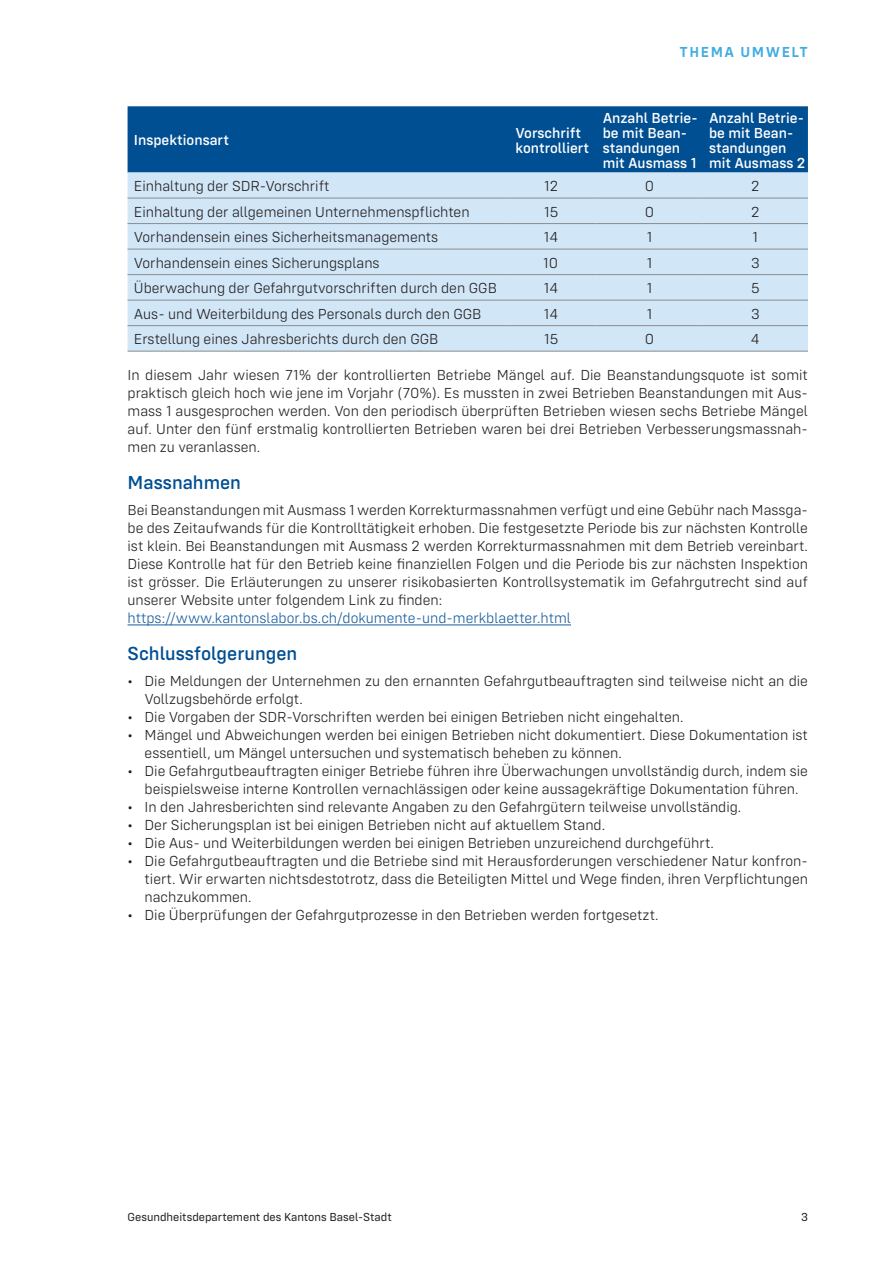
<style>
.page{position:relative;width:893px;height:1263px;background:#fff}
.page>*{position:absolute;margin:0;border:0;box-sizing:border-box;transform-origin:0 0}
.Zwischentitel{font:500 19.5px "Config Rounded";color:#004f92}
.Lauftext{font:300 15px/18px "Config Rounded";color:#231f20;text-align:justify}
.Tabelle_Text{font:300 15px "Config Rounded";color:#231f20}
.Tabelle_Titel{font:500 15px/15px "Config Rounded";color:#fff}
.Lauftext-2{font:300 15px "Config Rounded";color:#175d9e}
.t1{font:600 15px "Config Rounded";letter-spacing:.1em;color:#40ace1}
.t2{font:12px "Config Rounded";color:#231f20}
</style>
<div class="page">
<div style="left:128px;top:106px;width:680px;height:67px;background:#004f92"></div>
<div style="left:128px;top:173px;width:680px;height:178px;background:#d1e6f6"></div>
<hr style="left:128px;top:198px;width:381px;height:1px;background:#8b8d8f">
<hr style="left:509px;top:198px;width:87px;height:1px;background:#8b8d8f">
<hr style="left:128px;top:223px;width:381px;height:1px;background:#8b8d8f">
<hr style="left:509px;top:223px;width:87px;height:1px;background:#8b8d8f">
<hr style="left:128px;top:249px;width:381px;height:1px;background:#8b8d8f">
<hr style="left:509px;top:249px;width:87px;height:1px;background:#8b8d8f">
<hr style="left:596px;top:249px;width:107px;height:1px;background:#8b8d8f">
<hr style="left:703px;top:249px;width:105px;height:1px;background:#8b8d8f">
<hr style="left:128px;top:274px;width:381px;height:1px;background:#8b8d8f">
<hr style="left:509px;top:274px;width:87px;height:1px;background:#8b8d8f">
<hr style="left:596px;top:274px;width:107px;height:1px;background:#8b8d8f">
<hr style="left:703px;top:274px;width:105px;height:1px;background:#8b8d8f">
<hr style="left:128px;top:300px;width:381px;height:1px;background:#8b8d8f">
<hr style="left:509px;top:300px;width:87px;height:1px;background:#8b8d8f">
<hr style="left:596px;top:300px;width:107px;height:1px;background:#8b8d8f">
<hr style="left:703px;top:300px;width:105px;height:1px;background:#8b8d8f">
<hr style="left:128px;top:325px;width:381px;height:1px;background:#8b8d8f">
<hr style="left:509px;top:325px;width:87px;height:1px;background:#8b8d8f">
<hr style="left:596px;top:325px;width:107px;height:1px;background:#8b8d8f">
<hr style="left:703px;top:325px;width:105px;height:1px;background:#8b8d8f">
<hr style="left:128px;top:351px;width:381px;height:1px;background:#8b8d8f">
<hr style="left:509px;top:351px;width:87px;height:1px;background:#8b8d8f">
<hr style="left:596px;top:351px;width:107px;height:1px;background:#8b8d8f">
<hr style="left:703px;top:351px;width:105px;height:1px;background:#8b8d8f">
<hr style="left:596px;top:198px;width:107px;height:1px;background:#8b8d8f">
<hr style="left:703px;top:198px;width:105px;height:1px;background:#8b8d8f">
<hr style="left:596px;top:223px;width:107px;height:1px;background:#8b8d8f">
<hr style="left:703px;top:223px;width:105px;height:1px;background:#8b8d8f">
<hr style="left:128px;top:625px;width:443px;height:1px;background:#175d9e">
<p class="t1" style="left:679px;top:43px;width:130px">THEMA UMWELT</p>
<p class="Tabelle_Titel" style="left:134px;top:133px;width:97px">Inspektionsart</p>
<p class="Tabelle_Titel" style="left:516px;top:125px;width:75px">Vorschrift kontrolliert</p>
<p class="Tabelle_Titel" style="left:603px;top:110px;width:96px">Anzahl Betrie&shy;be mit Bean&shy;standungen</p>
<p class="Tabelle_Titel" style="left:603px;top:155px;width:95px">mit Ausmass 1</p>
<p class="Tabelle_Titel" style="left:709px;top:110px;width:98px">Anzahl Betrie&shy;be mit Bean&shy;standungen mit Ausmass 2</p>
<p class="Tabelle_Text" style="left:134px;top:177px;width:197px">Einhaltung der SDR-Vorschrift</p>
<p class="Tabelle_Text" style="left:544px;top:177px;width:15px">12</p>
<p class="Tabelle_Text" style="left:645px;top:177px;width:11px">0</p>
<p class="Tabelle_Text" style="left:751px;top:177px;width:10px">2</p>
<p class="Tabelle_Text" style="left:134px;top:203px;width:337px">Einhaltung der allgemeinen Unternehmenspflichten</p>
<p class="Tabelle_Text" style="left:544px;top:203px;width:15px">15</p>
<p class="Tabelle_Text" style="left:645px;top:203px;width:11px">0</p>
<p class="Tabelle_Text" style="left:751px;top:203px;width:10px">2</p>
<p class="Tabelle_Text" style="left:134px;top:229px;width:306px">Vorhandensein eines Sicherheitsmanagements</p>
<p class="Tabelle_Text" style="left:544px;top:229px;width:16px">14</p>
<p class="Tabelle_Text" style="left:647px;top:229px;width:7px">1</p>
<p class="Tabelle_Text" style="left:752px;top:229px;width:7px">1</p>
<p class="Tabelle_Text" style="left:134px;top:254px;width:247px">Vorhandensein eines Sicherungsplans</p>
<p class="Tabelle_Text" style="left:543px;top:254px;width:16px">10</p>
<p class="Tabelle_Text" style="left:647px;top:254px;width:7px">1</p>
<p class="Tabelle_Text" style="left:751px;top:254px;width:10px">3</p>
<p class="Tabelle_Text" style="left:134px;top:280px;width:364px">Überwachung der Gefahrgutvorschriften durch den GGB</p>
<p class="Tabelle_Text" style="left:544px;top:280px;width:16px">14</p>
<p class="Tabelle_Text" style="left:647px;top:280px;width:7px">1</p>
<p class="Tabelle_Text" style="left:751px;top:280px;width:10px">5</p>
<p class="Tabelle_Text" style="left:134px;top:305px;width:349px">Aus- und Weiterbildung des Personals durch den GGB</p>
<p class="Tabelle_Text" style="left:544px;top:305px;width:16px">14</p>
<p class="Tabelle_Text" style="left:647px;top:305px;width:7px">1</p>
<p class="Tabelle_Text" style="left:751px;top:305px;width:10px">3</p>
<p class="Tabelle_Text" style="left:134px;top:331px;width:306px">Erstellung eines Jahresberichts durch den GGB</p>
<p class="Tabelle_Text" style="left:544px;top:331px;width:15px">15</p>
<p class="Tabelle_Text" style="left:645px;top:331px;width:11px">0</p>
<p class="Tabelle_Text" style="left:751px;top:331px;width:10px">4</p>
<p class="Lauftext" style="left:128px;top:366px;width:682px">In diesem Jahr wiesen 71% der kontrollierten Betriebe Mängel auf. Die Beanstandungsquote ist somit praktisch gleich hoch wie jene im Vorjahr (70%). Es mussten in zwei Betrieben Beanstandungen mit Aus&shy;mass 1 ausgesprochen werden. Von den periodisch überprüften Betrieben wiesen sechs Betriebe Mängel auf. Unter den fünf erstmalig kontrollierten Betrieben waren bei drei Betrieben Verbesserungsmassnah&shy;men zu veranlassen.</p>
<p class="Zwischentitel" style="left:128px;top:471px;width:115px">Massnahmen</p>
<p class="Lauftext" style="left:128px;top:501px;width:682px">Bei Beanstandungen mit Ausmass 1 werden Korrekturmassnahmen verfügt und eine Gebühr nach Massga&shy;be des Zeitaufwands für die Kontrolltätigkeit erhoben. Die festgesetzte Periode bis zur nächsten Kontrolle ist klein. Bei Beanstandungen mit Ausmass 2 werden Korrekturmassnahmen mit dem Betrieb vereinbart.<br>Diese Kontrolle hat für den Betrieb keine finanziellen Folgen und die Periode bis zur nächsten Inspektion ist grösser. Die Erläuterungen zu unserer risikobasierten Kontrollsystematik im Gefahrgutrecht sind auf unserer Website unter folgendem Link zu finden:</p>
<p class="Lauftext-2" style="left:128px;top:609px;width:445px">https://www.kantonslabor.bs.ch/dokumente-und-merkblaetter.html</p>
<p class="Zwischentitel" style="left:128px;top:642px;width:171px">Schlussfolgerungen</p>
<p class="Lauftext" style="left:145px;top:672px;width:665px;text-indent:-17px">• Die Meldungen der Unternehmen zu den ernannten Gefahrgutbeauftragten sind teilweise nicht an die<br>Vollzugsbehörde erfolgt.</p>
<p class="Lauftext" style="left:128px;top:708px;width:557px">• Die Vorgaben der SDR-Vorschriften werden bei einigen Betrieben nicht eingehalten.</p>
<p class="Lauftext" style="left:145px;top:726px;width:665px;text-indent:-17px">• Mängel und Abweichungen werden bei einigen Betrieben nicht dokumentiert. Diese Dokumentation ist essentiell, um Mängel untersuchen und systematisch beheben zu können.</p>
<p class="Lauftext" style="left:128px;top:762px;width:682px;text-align:center">• Die Gefahrgutbeauftragten einiger Betriebe führen ihre Überwachungen unvollständig durch, indem sie beispielsweise interne Kontrollen vernachlässigen oder keine aussagekräftige Dokumentation führen.</p>
<p class="Lauftext" style="left:128px;top:798px;width:615px">• In den Jahresberichten sind relevante Angaben zu den Gefahrgütern teilweise unvollständig.</p>
<p class="Lauftext" style="left:128px;top:816px;width:479px">• Der Sicherungsplan ist bei einigen Betrieben nicht auf aktuellem Stand.</p>
<p class="Lauftext" style="left:128px;top:834px;width:588px">• Die Aus- und Weiterbildungen werden bei einigen Betrieben unzureichend durchgeführt.</p>
<p class="Lauftext" style="left:145px;top:852px;width:665px;text-indent:-17px">• Die Gefahrgutbeauftragten und die Betriebe sind mit Herausforderungen verschiedener Natur konfron&shy;tiert. Wir erwarten nichtsdestotrotz, dass die Beteiligten Mittel und Wege finden, ihren Verpflichtungen nachzukommen.</p>
<p class="Lauftext" style="left:128px;top:906px;width:533px">• Die Überprüfungen der Gefahrgutprozesse in den Betrieben werden fortgesetzt.</p>
<p class="t2" style="left:128px;top:1210px;width:266px">Gesundheitsdepartement des Kantons Basel-Stadt</p>
<p class="t2" style="left:801px;top:1210px;width:8px">3</p>
</div>
